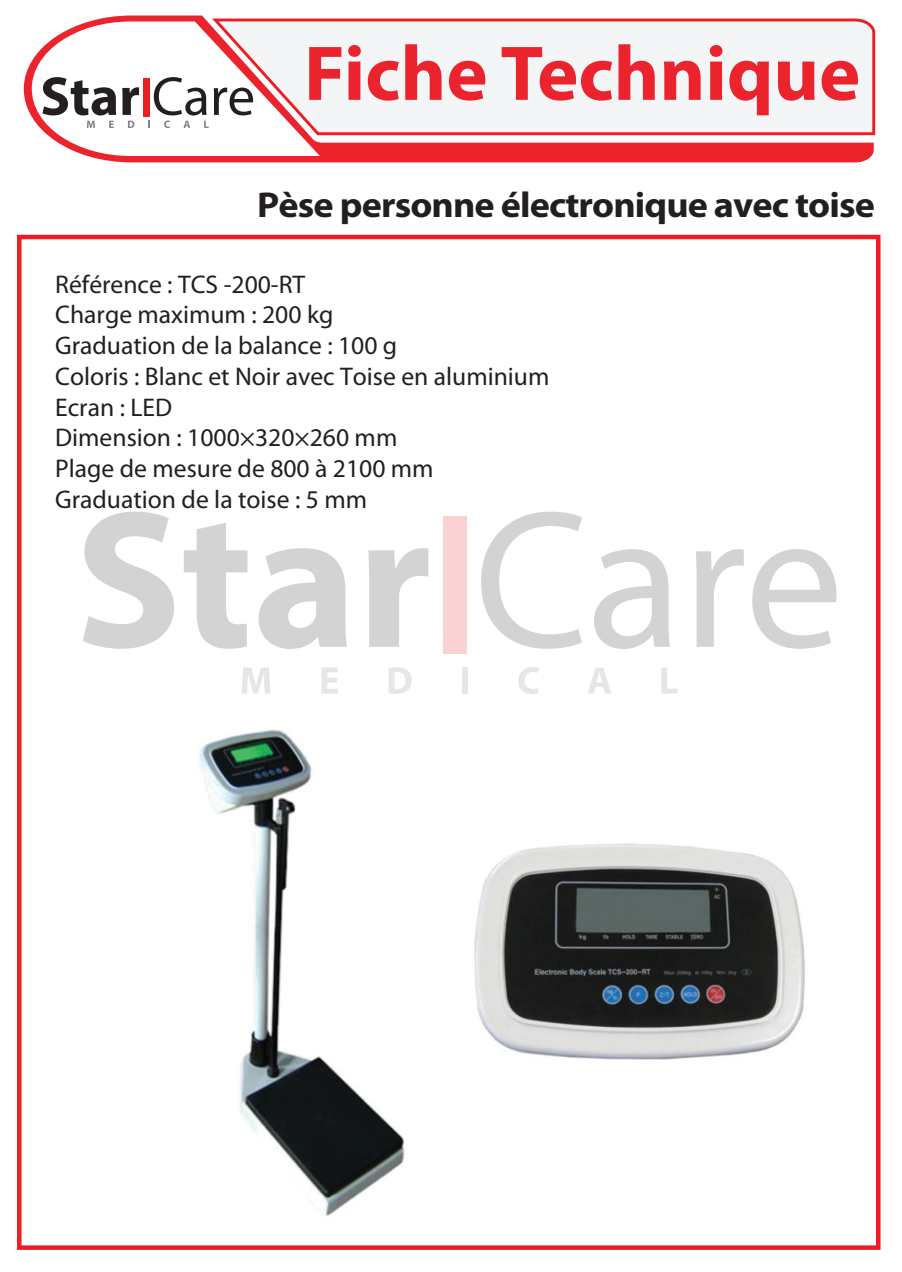
<style>
.page{position:relative;width:902px;height:1272px;background:#fff}
.page>*{position:absolute;margin:0;border:0;box-sizing:border-box;transform-origin:0 0}
.t1{font:700 78.15px "Myriad Pro";color:#eb232d}
.t2{font:700 36px "Myriad Pro";letter-spacing:-.025em;color:#231f20;scale:1.06 1}
.t3{font:25.65px/30.8px "Myriad Pro";color:#231f20}
</style>
<div class="page">
<img style="left:199px;top:729px;width:206px;height:487px">
<svg style="left:83px;top:511px;width:91px;height:137px"></svg>
<svg style="left:184px;top:523px;width:63px;height:125px"></svg>
<svg style="left:258px;top:548px;width:89px;height:101px"></svg>
<svg style="left:368px;top:548px;width:60px;height:98px"></svg>
<svg style="left:481px;top:511px;width:101px;height:137px"></svg>
<svg style="left:594px;top:549px;width:76px;height:100px"></svg>
<svg style="left:696px;top:549px;width:47px;height:97px"></svg>
<svg style="left:752px;top:549px;width:84px;height:99px"></svg>
<div style="left:443px;top:516px;width:23px;height:137px;background:#fbd2d3"></div>
<svg style="left:242px;top:667px;width:28px;height:26px"></svg>
<svg style="left:321px;top:667px;width:17px;height:26px"></svg>
<svg style="left:389px;top:667px;width:22px;height:27px"></svg>
<div style="left:462px;top:667px;width:6px;height:26px;background:#e6e6e7"></div>
<svg style="left:518px;top:667px;width:21px;height:27px"></svg>
<svg style="left:588px;top:667px;width:23px;height:26px"></svg>
<svg style="left:661px;top:667px;width:16px;height:26px"></svg>
<div style="left:17px;top:235px;width:863px;height:1014px;border:4px solid #ee1d23"></div>
<svg style="left:24px;top:16px;width:849px;height:146px;fill:#f4f5f6"></svg>
<svg style="left:32px;top:22px;width:288px;height:134px"></svg>
<img style="left:474px;top:843px;width:331px;height:217px">
<h1 class="t1" style="left:304px;top:22px;width:557px">Fiche Technique</h1>
<h2 class="t2" style="left:257px;top:181px;width:584px">Pèse personne électronique avec toise</h2>
<p class="t3" style="left:55px;top:268px;width:495px">Référence : TCS -200-RT<br>Charge maximum : 200 kg<br>Graduation de la balance : 100 g<br>Coloris : Blanc et Noir avec Toise en aluminium<br>Ecran : LED<br>Dimension : 1000×320×260 mm<br>Plage de mesure de 800 à 2100 mm<br>Graduation de la toise : 5 mm</p>
</div>
